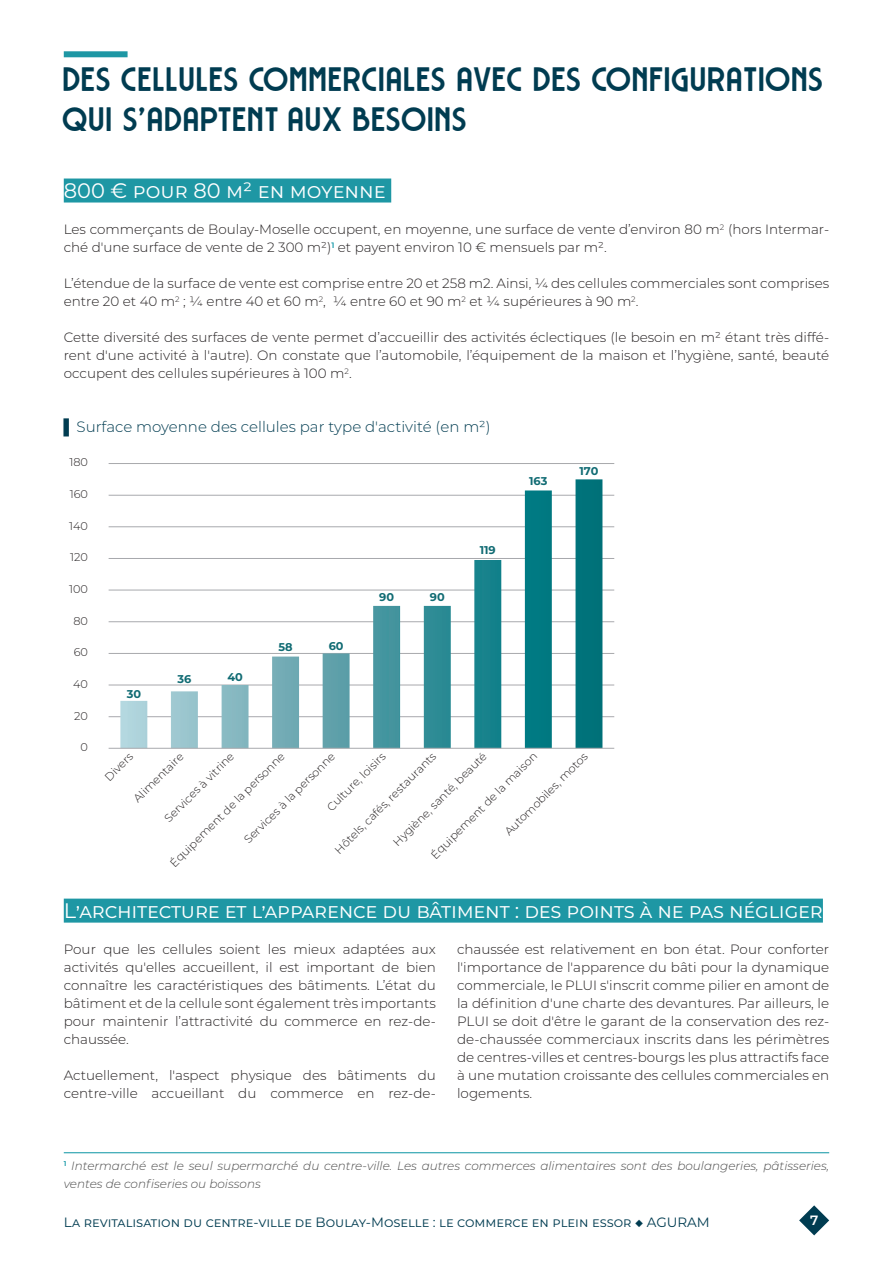
<style>
.page{position:relative;width:893px;height:1263px;background:#fff}
.page>*{position:absolute;margin:0;border:0;box-sizing:border-box;transform-origin:0 0}
.Titre_1{font:33px/39.6px "Rousseau Deco";color:#003c51}
.Titre_2{font:21px "Montserrat";letter-spacing:-.01em;color:#fff}
.t1{font:300 15px "Montserrat";color:#003c51}
.Corps_de_Texte{font:300 13.5px/18px "Montserrat";color:#231f20}
.t2{font:13.5px "Montserrat";color:#003c51}
.t3{font:600 13.5px "Montserrat";color:#fff}
.Note_bas_de_page{font:italic 300 12px/18px "Montserrat";color:#4b4b4b}
.t4{font:300 11.25px "Montserrat";color:#231f20}
.t5{font:700 11.25px "Montserrat";color:#106b73}
.s1{font-family:"Garamond";font-weight:400}
</style>
<div class="page">
<svg style="left:799px;top:1205px;width:30px;height:30px"></svg>
<div style="left:64px;top:51px;width:64px;height:6px;background:#1e97a4"></div>
<div style="left:64px;top:179px;width:327px;height:24px;background:#1e97a4"></div>
<div style="left:64px;top:899px;width:759px;height:24px;background:#1e97a4"></div>
<hr style="left:64px;top:1152px;width:765px;height:1px;background:#0a94a4">
<hr style="left:109px;top:463px;width:505px;height:1px;background:#a8a9ad">
<hr style="left:109px;top:495px;width:505px;height:1px;background:#a8a9ad">
<hr style="left:109px;top:526px;width:505px;height:1px;background:#a8a9ad">
<hr style="left:109px;top:558px;width:505px;height:1px;background:#a8a9ad">
<hr style="left:109px;top:590px;width:505px;height:1px;background:#a8a9ad">
<hr style="left:109px;top:621px;width:505px;height:1px;background:#a8a9ad">
<hr style="left:109px;top:653px;width:505px;height:1px;background:#a8a9ad">
<hr style="left:109px;top:685px;width:505px;height:1px;background:#a8a9ad">
<hr style="left:109px;top:716px;width:505px;height:1px;background:#a8a9ad">
<svg style="left:120px;top:479px;width:482px;height:269px"></svg>
<hr style="left:109px;top:748px;width:505px;height:1px;background:#a8a9ad">
<p class="Titre_1" style="left:64px;top:58px;width:763px">DES CELLULES COMMERCIALES AVEC DES CONFIGURATIONS<br>QUI S'ADAPTENT AUX BESOINS</p>
<p class="Titre_2" style="left:64px;top:176px;width:323px">800 € pour 80 m² en moyenne</p>
<p class="Corps_de_Texte" style="left:64px;top:220px;width:767px">Les commerçants de Boulay-Moselle occupent, en moyenne, une surface de vente d’environ 80 m<sup>2</sup> (hors Intermar&shy;ché d'une surface de vente de 2 300 m²)<sup>1</sup> et payent environ 10 € mensuels par m².</p>
<p class="Corps_de_Texte" style="left:64px;top:274px;width:767px">L’étendue de la surface de vente est comprise entre 20 et 258 m2. Ainsi, ¼ des cellules commerciales sont comprises entre 20 et 40 m<sup>2</sup> ; ¼ entre 40 et 60 m<sup>2</sup>, ¼ entre 60 et 90 m<sup>2</sup> et ¼ supérieures à 90 m<sup>2</sup>.</p>
<p class="Corps_de_Texte" style="left:64px;top:328px;width:767px;text-align:justify">Cette diversité des surfaces de vente permet d’accueillir des activités éclectiques (le besoin en m² étant très diffé&shy;rent d'une activité à l'autre). On constate que l’automobile, l’équipement de la maison et l’hygiène, santé, beauté occupent des cellules supérieures à 100 m<sup>2</sup>.</p>
<p class="t1" style="left:64px;top:416px;width:428px"><span class="s1">▌</span> Surface moyenne des cellules par type d'activité (en m²)</p>
<p class="t4" style="left:69px;top:455px;width:20px">180</p>
<p class="t4" style="left:70px;top:486px;width:20px">160</p>
<p class="t4" style="left:69px;top:518px;width:20px">140</p>
<p class="t4" style="left:70px;top:550px;width:19px">120</p>
<p class="t4" style="left:69px;top:581px;width:20px">100</p>
<p class="t4" style="left:73px;top:613px;width:16px">80</p>
<p class="t4" style="left:74px;top:645px;width:16px">60</p>
<p class="t4" style="left:73px;top:676px;width:16px">40</p>
<p class="t4" style="left:74px;top:708px;width:15px">20</p>
<p class="t4" style="left:81px;top:739px;width:9px">0</p>
<p class="t5" style="left:127px;top:686px;width:16px">30</p>
<p class="t5" style="left:177px;top:671px;width:15px">36</p>
<p class="t5" style="left:227px;top:669px;width:17px">40</p>
<p class="t5" style="left:278px;top:639px;width:16px">58</p>
<p class="t5" style="left:329px;top:637px;width:16px">60</p>
<p class="t5" style="left:379px;top:589px;width:16px">90</p>
<p class="t5" style="left:430px;top:589px;width:16px">90</p>
<p class="t5" style="left:480px;top:542px;width:18px">119</p>
<p class="t5" style="left:529px;top:473px;width:20px">163</p>
<p class="t5" style="left:579px;top:463px;width:21px">170</p>
<p class="t4" style="left:390px;top:838px;width:128px;rotate:-45deg">Hygiène, santé, b eauté</p>
<p class="t4" style="left:501px;top:828px;width:114px;rotate:-45deg">Automob iles, motos</p>
<p class="t4" style="left:101px;top:773px;width:36px;rotate:-45deg">Divers</p>
<p class="t4" style="left:130px;top:795px;width:67px;rotate:-45deg">Alimentaire</p>
<p class="t4" style="left:323px;top:804px;width:79px;rotate:-45deg">Culture, loisirs</p>
<p class="t4" style="left:331px;top:846px;width:139px;rotate:-45deg">Hôtels, cafés, restaurants</p>
<p class="t4" style="left:167px;top:859px;width:158px;rotate:-45deg">Équipement de la personne</p>
<p class="t4" style="left:161px;top:814px;width:94px;rotate:-45deg">Services à vitrine</p>
<p class="t4" style="left:241px;top:836px;width:125px;rotate:-45deg">Services à la personne</p>
<p class="t4" style="left:427px;top:851px;width:146px;rotate:-45deg">Équipement de la maison</p>
<p class="Titre_2" style="left:64px;top:896px;width:761px">L’architecture et l’apparence du bâtiment : des points à ne pas négliger</p>
<p class="Corps_de_Texte" style="left:64px;top:940px;width:374px;text-align:justify">Pour que les cellules soient les mieux adaptées aux activités qu'elles accueillent, il est important de bien connaître les caractéristiques des bâtiments. L’état du bâtiment et de la cellule sont également très importants pour maintenir l’attractivité du commerce en rez-de&shy;chaussée.</p>
<p class="Corps_de_Texte" style="left:64px;top:1066px;width:374px">Actuellement, l'aspect physique des bâtiments du centre-ville accueillant du commerce en rez-de-</p>
<p class="Corps_de_Texte" style="left:457px;top:940px;width:374px;text-align:justify">chaussée est relativement en bon état. Pour conforter l'importance de l'apparence du bâti pour la dynamique commerciale, le PLUI s'inscrit comme pilier en amont de la définition d'une charte des devantures. Par ailleurs, le PLUI se doit d'être le garant de la conservation des rez&shy;de-chaussée commerciaux inscrits dans les périmètres de centres-villes et centres-bourgs les plus attractifs face à une mutation croissante des cellules commerciales en logements.</p>
<p class="Note_bas_de_page" style="left:64px;top:1156px;width:767px"><sup>1</sup> Intermarché est le seul supermarché du centre-ville. Les autres commerces alimentaires sont des boulangeries, pâtisseries, ventes de confiseries ou boissons</p>
<p class="t2" style="left:64px;top:1213px;width:648px">La revitalisation du centre-ville de Boulay-Moselle : le commerce en plein essor ◆ AGURAM</p>
<p class="t3" style="left:810px;top:1211px;width:10px">7</p>
</div>
